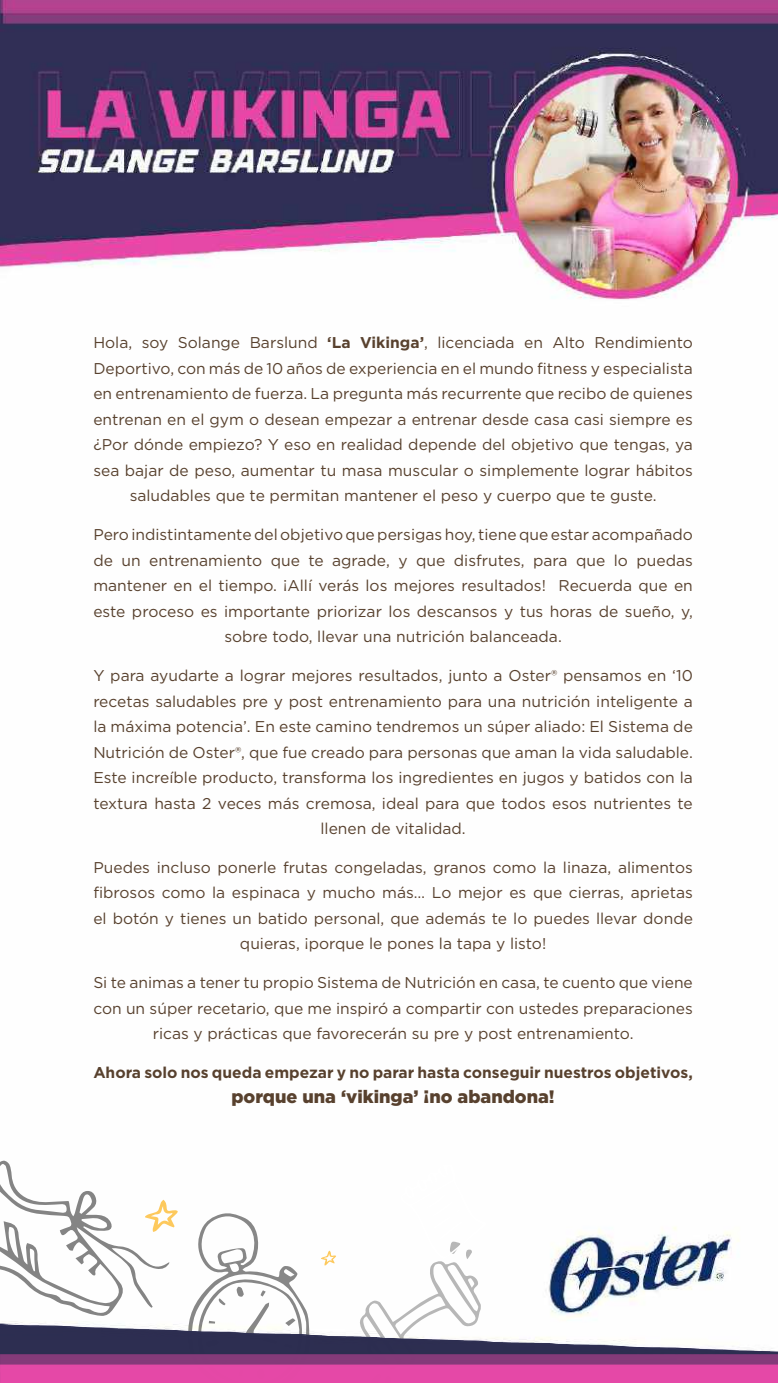
<style>
.page{position:relative;width:778px;height:1383px;background:#fff}
.page>*{position:absolute;margin:0;border:0;box-sizing:border-box;transform-origin:0 0}
.t1{font:900 18px "Gotham";color:#58412e}
.t2{font:15.6px/25.5px "Gotham";color:#58412e;text-align:center}
.t3{font:700 15.6px "Gotham";color:#58412e}
.s1{font-weight:700}
</style>
<div class="page">
<img style="left:0;top:0;width:778px;height:1323px">
<svg style="left:188px;top:1211px;width:122px;height:112px"></svg>
<img style="left:0;top:1323px;width:778px;height:59px">
<svg style="left:321px;top:1250px;width:15px;height:15px"></svg>
<svg style="left:0;top:1160px;width:178px;height:156px"></svg>
<svg style="left:359px;top:1163px;width:128px;height:219px"></svg>
<p class="t2" style="left:93px;top:330px;width:601px">Hola, soy Solange Barslund <span class="s1">‘La Vikinga’</span>, licenciada en Alto Rendimiento Deportivo, con más de 10 años de experiencia en el mundo fitness y especialista en entrenamiento de fuerza. La pregunta más recurrente que recibo de quienes entrenan en el gym o desean empezar a entrenar desde casa casi siempre es ¿Por dónde empiezo? Y eso en realidad depende del objetivo que tengas, ya sea bajar de peso, aumentar tu masa muscular o simplemente lograr hábitos saludables que te permitan mantener el peso y cuerpo que te guste.</p>
<p class="t2" style="left:93px;top:521px;width:601px">Pero indistintamente del objetivo que persigas hoy, tiene que estar acompañado de un entrenamiento que te agrade, y que disfrutes, para que lo puedas mantener en el tiempo. ¡Allí verás los mejores resultados! Recuerda que en este proceso es importante priorizar los descansos y tus horas de sueño, y, sobre todo, llevar una nutrición balanceada.</p>
<p class="t2" style="left:93px;top:662px;width:601px">Y para ayudarte a lograr mejores resultados, junto a Oster® pensamos en ‘10 recetas saludables pre y post entrenamiento para una nutrición inteligente a la máxima potencia’. En este camino tendremos un súper aliado: El Sistema de Nutrición de Oster®, que fue creado para personas que aman la vida saludable.<br>Este increíble producto, transforma los ingredientes en jugos y batidos con la textura hasta 2 veces más cremosa, ideal para que todos esos nutrientes te llenen de vitalidad.</p>
<p class="t2" style="left:93px;top:854px;width:601px">Puedes incluso ponerle frutas congeladas, granos como la linaza, alimentos fibrosos como la espinaca y mucho más… Lo mejor es que cierras, aprietas el botón y tienes un batido personal, que además te lo puedes llevar donde quieras, ¡porque le pones la tapa y listo!</p>
<p class="t2" style="left:93px;top:969px;width:601px">Si te animas a tener tu propio Sistema de Nutrición en casa, te cuento que viene con un súper recetario, que me inspiró a compartir con ustedes preparaciones ricas y prácticas que favorecerán su pre y post entrenamiento.</p>
<p class="t3" style="left:93px;top:1062px;width:601px">Ahora solo nos queda empezar y no parar hasta conseguir nuestros objetivos,</p>
<p class="t1" style="left:231px;top:1084px;width:325px">porque una ‘vikinga’ ¡no abandona!</p>
</div>
